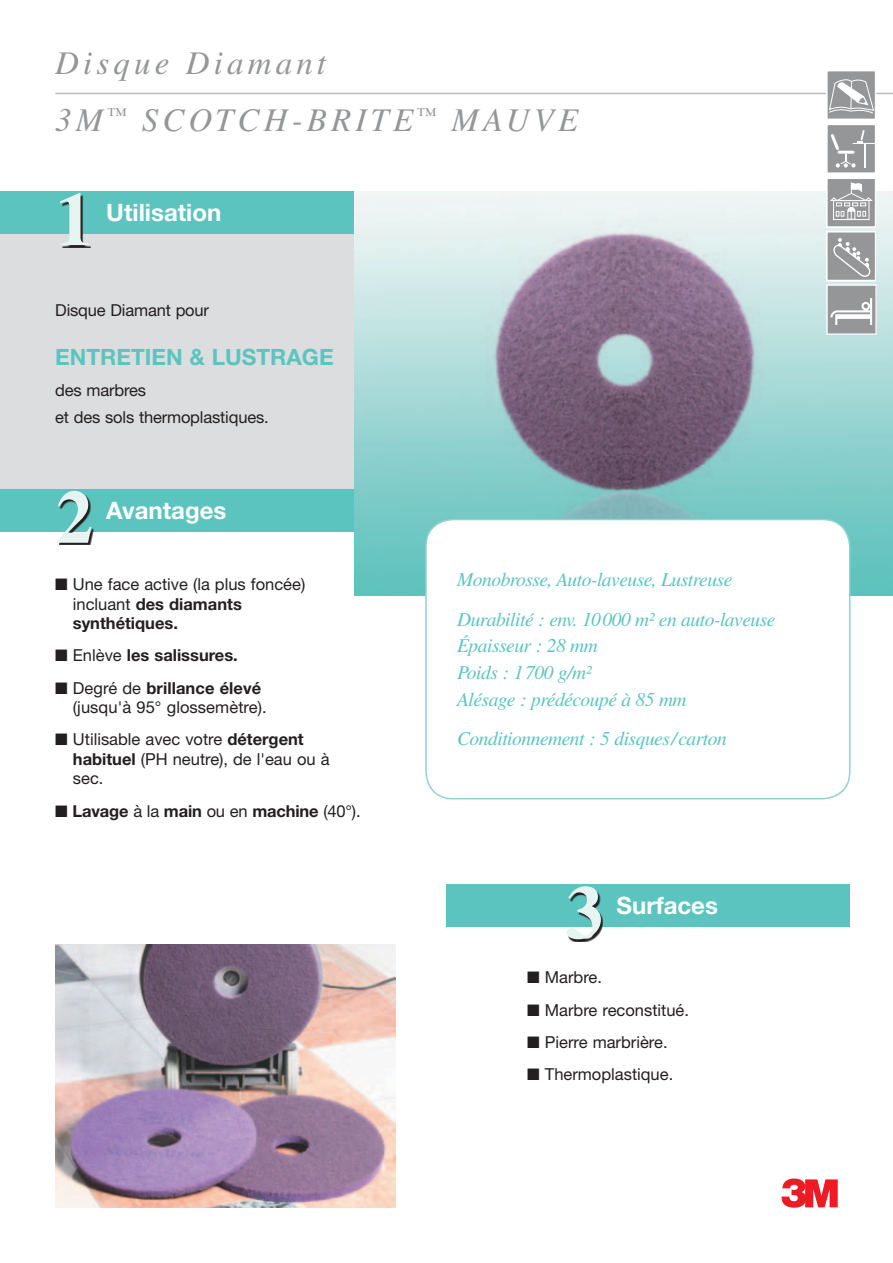
<style>
.page{position:relative;width:893px;height:1263px;background:#fff}
.page>*{position:absolute;margin:0;border:0;box-sizing:border-box;transform-origin:0 0}
.t1{font:700 75.6px "Times LT Std";color:#e6f4f2}
.t2{font:italic 33px/57px "Times LT Std";letter-spacing:.125em;color:#949698}
.t3{font:700 24px "Helvetica Neue LT Std";color:#fff}
.t4{font:700 22.5px "Helvetica Neue LT Std";color:#5bc4bf}
.t5{font:italic 19.5px/26.7px "Times LT Std";letter-spacing:-.025em;color:#5bc4bf}
.t6{font:16.5px/19.5px "Helvetica Neue LT Std";color:#231f20}
.t7{font:700 16.5px "Helvetica Neue LT Std";letter-spacing:-.01em;color:#231f20}
.s1{font-weight:700}
.s2{font-weight:400}
</style>
<div class="page">
<div style="left:0;top:234px;width:361px;height:255px;background:#dcddde"></div>
<div style="left:0;top:489px;width:361px;height:42px;background:#5bc4bf"></div>
<div style="left:0;top:191px;width:361px;height:43px;background:#5bc4bf"></div>
<div style="left:446px;top:884px;width:404px;height:43px;background:#5bc4bf"></div>
<svg style="left:62px;top:195px;width:29px;height:52px"></svg>
<svg style="left:59px;top:493px;width:35px;height:52px"></svg>
<svg style="left:569px;top:888px;width:34px;height:53px"></svg>
<svg style="left:782px;top:1178px;width:56px;height:30px"></svg>
<img style="left:354px;top:191px;width:539px;height:404px">
<img style="left:55px;top:944px;width:340px;height:264px">
<div style="left:426px;top:519px;width:424px;height:280px;background:#fff;border-radius:27px"></div>
<div style="left:425px;top:519px;width:425px;height:280px;border:2px solid #90d3d0;border-radius:27px"></div>
<hr style="left:55px;top:93px;width:838px;height:1px;background:#bcbec0">
<div style="left:827px;top:70px;width:49px;height:50px;background:#949698"></div>
<div style="left:826px;top:70px;width:50px;height:50px;border:2px solid #fff"></div>
<svg style="left:828px;top:78px;width:47px;height:36px"></svg>
<div style="left:826px;top:124px;width:50px;height:50px;background:#949698;border:2px solid #fff"></div>
<svg style="left:831px;top:130px;width:45px;height:38px"></svg>
<div style="left:826px;top:178px;width:50px;height:49px;background:#949698;border:2px solid #fff"></div>
<svg style="left:830px;top:182px;width:44px;height:45px"></svg>
<div style="left:826px;top:231px;width:50px;height:50px;background:#949698;border:2px solid #fff"></div>
<svg style="left:833px;top:238px;width:41px;height:40px"></svg>
<svg style="left:826px;top:284px;width:51px;height:51px;background:#aeb0b2"></svg>
<h2 class="t2" style="left:55px;top:34px;width:524px">Disque Diamant<br>3M<sup>™</sup> Scotch-Brite<sup>™</sup> Mauve</h2>
<h1 class="t1" style="left:55px;top:174px;width:39px">1</h1>
<h3 class="t3" style="left:106px;top:198px;width:117px">Utilisation</h3>
<p class="t6" style="left:55px;top:300px;width:155px">Disque Diamant pour</p>
<h3 class="t4" style="left:55px;top:343px;width:280px">ENTRETIEN &amp; LUSTRAGE</h3>
<p class="t6" style="left:55px;top:376px;width:215px;line-height:27px">des marbres<br>et des sols thermoplastiques.</p>
<h1 class="t1" style="left:55px;top:472px;width:39px">2</h1>
<h3 class="t3" style="left:106px;top:495px;width:122px">Avantages</h3>
<p class="t6" style="left:73px;top:574px;width:234px;text-indent:-18px">■ Une face active (la plus foncée) incluant <span class="s1">des diamants synthétiques.</span></p>
<p class="t7" style="left:55px;top:645px;width:184px">■ <span class="s2">Enlève</span> les salissures.</p>
<p class="t6" style="left:73px;top:678px;width:195px;text-indent:-18px">■ Degré de <span class="s1">brillance élevé </span>(jusqu'à 95° glossemètre).</p>
<p class="t6" style="left:73px;top:729px;width:258px;text-indent:-18px">■ Utilisable avec votre <span class="s1">détergent habituel</span> (PH neutre), de l'eau ou à sec.</p>
<p class="t7" style="left:55px;top:801px;width:307px">■ Lavage <span class="s2">à la</span> main <span class="s2">ou en</span> machine <span class="s2">(40°).</span></p>
<p class="t5" style="left:457px;top:560px;width:320px;line-height:39.5px">Monobrosse, Auto-laveuse, Lustreuse<br>Durabilité : env. 10000 m² en auto-laveuse</p>
<p class="t5" style="left:457px;top:632px;width:231px">épaisseur : 28 mm<br>Poids : 1700 g/m²<br>Alésage : prédécoupé à 85 mm</p>
<p class="t5" style="left:457px;top:726px;width:271px">Conditionnement : 5 disques/carton</p>
<h1 class="t1" style="left:566px;top:867px;width:39px">3</h1>
<h3 class="t3" style="left:617px;top:891px;width:103px">Surfaces</h3>
<p class="t6" style="left:527px;top:968px;width:76px">■ Marbre.</p>
<p class="t6" style="left:527px;top:1000px;width:163px">■ Marbre reconstitué.</p>
<p class="t6" style="left:527px;top:1032px;width:142px">■ Pierre marbrière.</p>
<p class="t6" style="left:527px;top:1064px;width:147px">■ Thermoplastique.</p>
</div>
